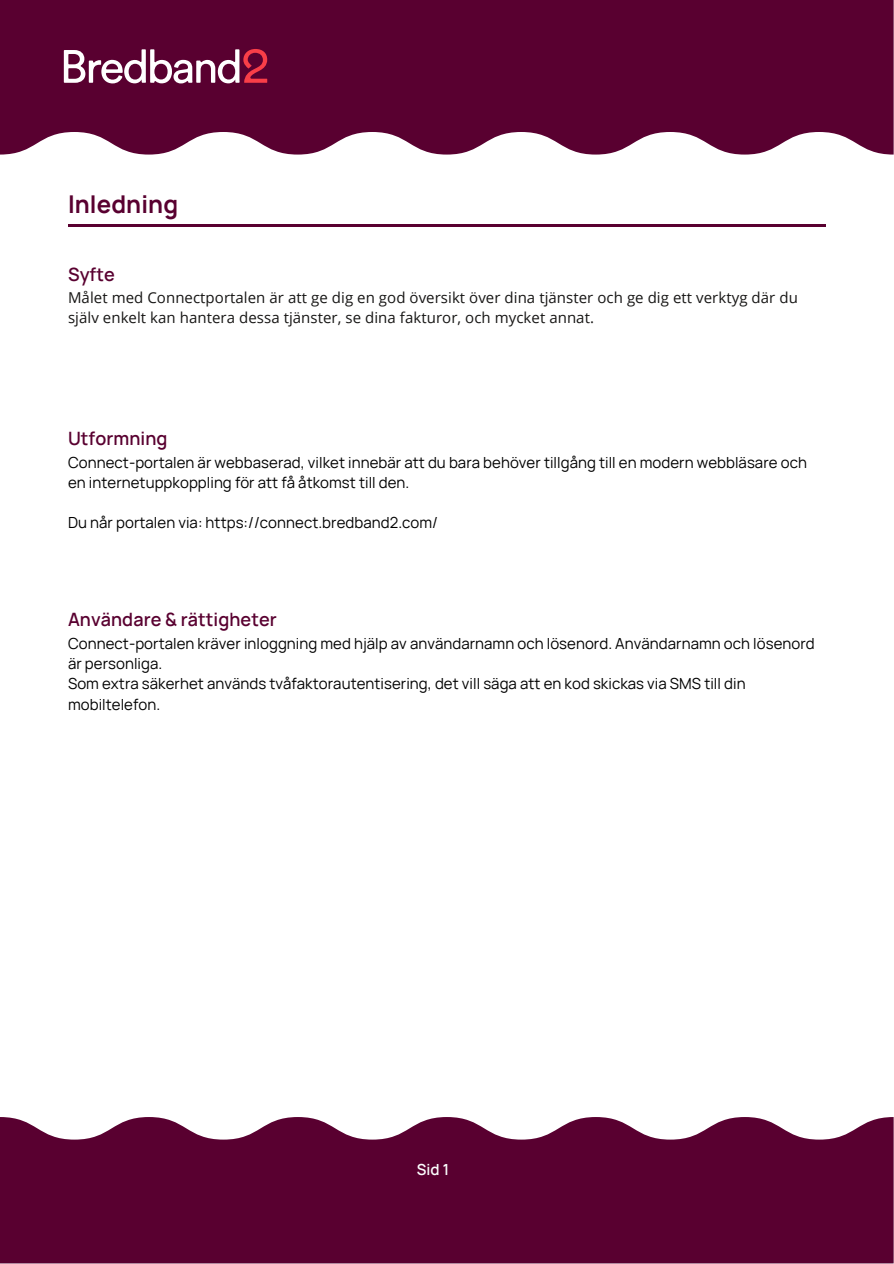
<style>
.page{position:relative;width:894px;height:1264px;background:#fff}
.page>*{position:absolute;margin:0;border:0;box-sizing:border-box;transform-origin:0 0}
.t1{font:700 24px "Manrope";letter-spacing:.005em;color:#590030}
.t2{font:600 18px "Manrope";letter-spacing:.005em;color:#590030}
.t3{font:15px/20.2px "Manrope";letter-spacing:.005em;color:#000}
.t4{font:15px/20.2px "Open Sans";letter-spacing:.005em;color:#171615}
.t5{font:600 15px "Manrope";color:#fbfcfc}
</style>
<div class="page">
<svg style="left:0;top:0;width:893px;height:154px;fill:#590030"></svg>
<svg style="left:64px;top:49px;width:203px;height:34px"></svg>
<svg style="left:0;top:1117px;width:893px;height:146px;fill:#590030"></svg>
<hr style="left:68px;top:224px;width:757px;height:3px;background:#590030">
<h1 class="t1" style="left:68px;top:187px;width:112px">Inledning</h1>
<p class="t2" style="left:68px;top:262px;width:48px">Syfte</p>
<h2 class="t4" style="left:68px;top:287px;width:731px">Målet med Connectportalen är att ge dig en god översikt över dina tjänster och ge dig ett verktyg där du själv enkelt kan hantera dessa tjänster, se dina fakturor, och mycket annat.</h2>
<p class="t2" style="left:68px;top:426px;width:101px">Utformning</p>
<h2 class="t3" style="left:68px;top:452px;width:740px">Connect-portalen är webbaserad, vilket innebär att du bara behöver tillgång till en modern webbläsare och en internetuppkoppling för att få åtkomst till den.</h2>
<p class="t3" style="left:68px;top:512px;width:371px">Du når portalen via: https://connect.bredband2.com/</p>
<p class="t2" style="left:68px;top:607px;width:210px">Användare &amp; rättigheter</p>
<h2 class="t3" style="left:68px;top:633px;width:748px">Connect-portalen kräver inloggning med hjälp av användarnamn och lösenord. Användarnamn och lösenord är personliga.</h2>
<p class="t3" style="left:68px;top:673px;width:678px">Som extra säkerhet används tvåfaktorautentisering, det vill säga att en kod skickas via SMS till din mobiltelefon.</p>
<p class="t5" style="left:416px;top:1158px;width:34px">Sid 1</p>
</div>
